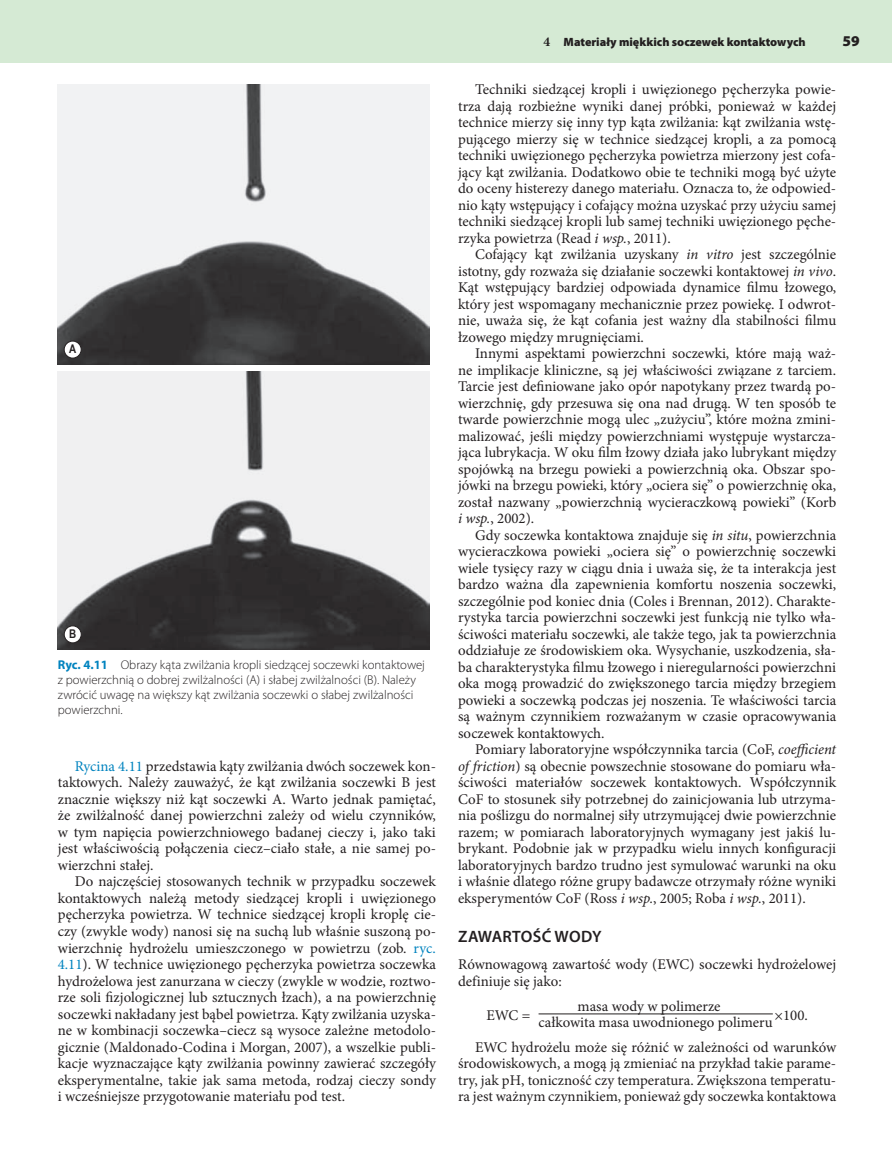
<style>
.page{position:relative;width:892px;height:1173px;background:#fff}
.page>*{position:absolute;margin:0;border:0;box-sizing:border-box;transform-origin:0 0}
._2_hd{font:600 16.5px "Myriad Pro";letter-spacing:.02em;color:#231f20}
.t1{font:900 15px "Myriad Pro";color:#231f20}
.bez_wciecia{font:14.85px/16.5px "Minion Pro";color:#231f20;text-align:justify}
.ryc{font:300 12.75px/15px "Myriad Pro";color:#231f20}
.t2{font:900 12px "Myriad Pro";color:#231f20}
.s1{font-weight:700;color:#0083bf}
.s2{color:#0083bf}
.s3{font-family:"Minion Pro";font-weight:700;font-size:13.5px}
.s4{font-style:italic}
</style>
<div class="page">
<div style="left:0;top:0;width:892px;height:63px;background:#d5ead4"></div>
<img style="left:58px;top:85px;width:372px;height:279px">
<img style="left:58px;top:371px;width:372px;height:278px">
<div style="left:64px;top:341px;width:17px;height:17px;background:#fff;border-radius:50%"></div>
<div style="left:64px;top:341px;width:17px;height:17px;border:1px solid #231f20;border-radius:50%"></div>
<div style="left:64px;top:626px;width:17px;height:17px;background:#fff;border-radius:50%"></div>
<div style="left:64px;top:625px;width:17px;height:18px;border:1px solid #231f20;border-radius:50%"></div>
<hr style="left:538px;top:1013px;width:234px;height:1px;background:#231f20">
<p class="ryc" style="left:58px;top:657px;width:369px"><span class="s1">Ryc. 4.11</span> Obrazy kąta zwilżania kropli siedzącej soczewki kontaktowej z powierzchnią o dobrej zwilżalności (A) i słabej zwilżalności (B). Należy zwrócić uwagę na większy kąt zwilżania soczewki o słabej zwilżalności powierzchni.</p>
<p class="bez_wciecia" style="left:58px;top:758px;width:380px;text-indent:17px"><span class="s2">Rycina 4.11</span> przedstawia kąty zwilżania dwóch soczewek kon&shy;taktowych. Należy zauważyć, że kąt zwilżania soczewki B jest znacznie większy niż kąt soczewki A. Warto jednak pamiętać, że zwilżalność danej powierzchni zależy od wielu czynników, w tym napięcia powierzchniowego badanej cieczy i, jako taki jest właściwością połączenia ciecz–ciało stałe, a nie samej po&shy;wierzchni stałej.</p>
<p class="bez_wciecia" style="left:58px;top:873px;width:380px;text-indent:17px">Do najczęściej stosowanych technik w przypadku soczewek kontaktowych należą metody siedzącej kropli i uwięzionego pęcherzyka powietrza. W technice siedzącej kropli kroplę cie&shy;czy (zwykle wody) nanosi się na suchą lub właśnie suszoną po&shy;wierzchnię hydrożelu umieszczonego w powietrzu (zob. <span class="s2">ryc.<br>4.11</span>). W technice uwięzionego pęcherzyka powietrza soczewka hydrożelowa jest zanurzana w cieczy (zwykle w wodzie, roztwo&shy;rze soli fizjologicznej lub sztucznych łzach), a na powierzchnię soczewki nakładany jest bąbel powietrza. Kąty zwilżania uzyska&shy;ne w kombinacji soczewka–ciecz są wysoce zależne metodolo&shy;gicznie (Maldonado-Codina i Morgan, 2007), a wszelkie publi&shy;kacje wyznaczające kąty zwilżania powinny zawierać szczegóły eksperymentalne, takie jak sama metoda, rodzaj cieczy sondy i wcześniejsze przygotowanie materiału pod test.</p>
<p class="t2" style="left:543px;top:34px;width:264px"><span class="s3">4</span> Materiały miękkich soczewek kontaktowych</p>
<p class="t1" style="left:842px;top:31px;width:19px">59</p>
<p class="bez_wciecia" style="left:458px;top:81px;width:380px;text-indent:17px">Techniki siedzącej kropli i uwięzionego pęcherzyka powie&shy;trza dają rozbieżne wyniki danej próbki, ponieważ w każdej technice mierzy się inny typ kąta zwilżania: kąt zwilżania wstę&shy;pującego mierzy się w technice siedzącej kropli, a za pomocą techniki uwięzionego pęcherzyka powietrza mierzony jest cofa&shy;jący kąt zwilżania. Dodatkowo obie te techniki mogą być użyte do oceny histerezy danego materiału. Oznacza to, że odpowied&shy;nio kąty wstępujący i cofający można uzyskać przy użyciu samej techniki siedzącej kropli lub samej techniki uwięzionego pęche&shy;rzyka powietrza (Read <span class="s4">i wsp.</span>, 2011).</p>
<p class="bez_wciecia" style="left:458px;top:246px;width:380px;text-indent:17px">Cofający kąt zwilżania uzyskany <span class="s4">in vitro</span> jest szczególnie istotny, gdy rozważa się działanie soczewki kontaktowej <span class="s4">in vivo</span>.<br>Kąt wstępujący bardziej odpowiada dynamice filmu łzowego, który jest wspomagany mechanicznie przez powiekę. I odwrot&shy;nie, uważa się, że kąt cofania jest ważny dla stabilności filmu łzowego między mrugnięciami.</p>
<p class="bez_wciecia" style="left:458px;top:345px;width:380px;text-indent:17px">Innymi aspektami powierzchni soczewki, które mają waż&shy;ne implikacje kliniczne, są jej właściwości związane z tarciem.<br>Tarcie jest definiowane jako opór napotykany przez twardą po&shy;wierzchnię, gdy przesuwa się ona nad drugą. W ten sposób te twarde powierzchnie mogą ulec „zużyciu”, które można zmini&shy;malizować, jeśli między powierzchniami występuje wystarcza&shy;jąca lubrykacja. W oku film łzowy działa jako lubrykant między spojówką na brzegu powieki a powierzchnią oka. Obszar spo&shy;jówki na brzegu powieki, który „ociera się” o powierzchnię oka, został nazwany „powierzchnią wycieraczkową powieki” (Korb <span class="s4">i wsp.</span>, 2002).</p>
<p class="bez_wciecia" style="left:458px;top:527px;width:380px;text-indent:17px">Gdy soczewka kontaktowa znajduje się <span class="s4">in situ</span>, powierzchnia wycieraczkowa powieki „ociera się” o powierzchnię soczewki wiele tysięcy razy w ciągu dnia i uważa się, że ta interakcja jest bardzo ważna dla zapewnienia komfortu noszenia soczewki, szczególnie pod koniec dnia (Coles i Brennan, 2012). Charakte&shy;rystyka tarcia powierzchni soczewki jest funkcją nie tylko wła&shy;ściwości materiału soczewki, ale także tego, jak ta powierzchnia oddziałuje ze środowiskiem oka. Wysychanie, uszkodzenia, sła&shy;ba charakterystyka filmu łzowego i nieregularności powierzchni oka mogą prowadzić do zwiększonego tarcia między brzegiem powieki a soczewką podczas jej noszenia. Te właściwości tarcia są ważnym czynnikiem rozważanym w czasie opracowywania soczewek kontaktowych.</p>
<p class="bez_wciecia" style="left:458px;top:741px;width:380px;text-indent:17px">Pomiary laboratoryjne współczynnika tarcia (CoF, <span class="s4">coefficient of friction</span>) są obecnie powszechnie stosowane do pomiaru wła&shy;ściwości materiałów soczewek kontaktowych. Współczynnik CoF to stosunek siły potrzebnej do zainicjowania lub utrzyma&shy;nia poślizgu do normalnej siły utrzymującej dwie powierzchnie razem; w pomiarach laboratoryjnych wymagany jest jakiś lu&shy;brykant. Podobnie jak w przypadku wielu innych konfiguracji laboratoryjnych bardzo trudno jest symulować warunki na oku i właśnie dlatego różne grupy badawcze otrzymały różne wyniki eksperymentów CoF (Ross <span class="s4">i wsp.</span>, 2005; Roba <span class="s4">i wsp.</span>, 2011).</p>
<p class="_2_hd" style="left:458px;top:926px;width:145px">ZAWARTOŚĆ WODY</p>
<p class="bez_wciecia" style="left:458px;top:956px;width:380px">Równowagową zawartość wody (EWC) soczewki hydrożelowej definiuje się jako:</p>
<p class="bez_wciecia" style="left:486px;top:1006px;width:45px">EWC =</p>
<p class="bez_wciecia" style="left:577px;top:997px;width:144px">masa wody w polimerze</p>
<p class="bez_wciecia" style="left:774px;top:1006px;width:35px">×100.</p>
<p class="bez_wciecia" style="left:538px;top:1014px;width:236px">całkowita masa uwodnionego polimeru</p>
<p class="bez_wciecia" style="left:458px;top:1038px;width:380px;text-indent:17px">EWC hydrożelu może się różnić w zależności od warunków środowiskowych, a mogą ją zmieniać na przykład takie parame&shy;try, jak pH, toniczność czy temperatura. Zwiększona temperatu&shy;ra jest ważnym czynnikiem, ponieważ gdy soczewka kontaktowa</p>
</div>
